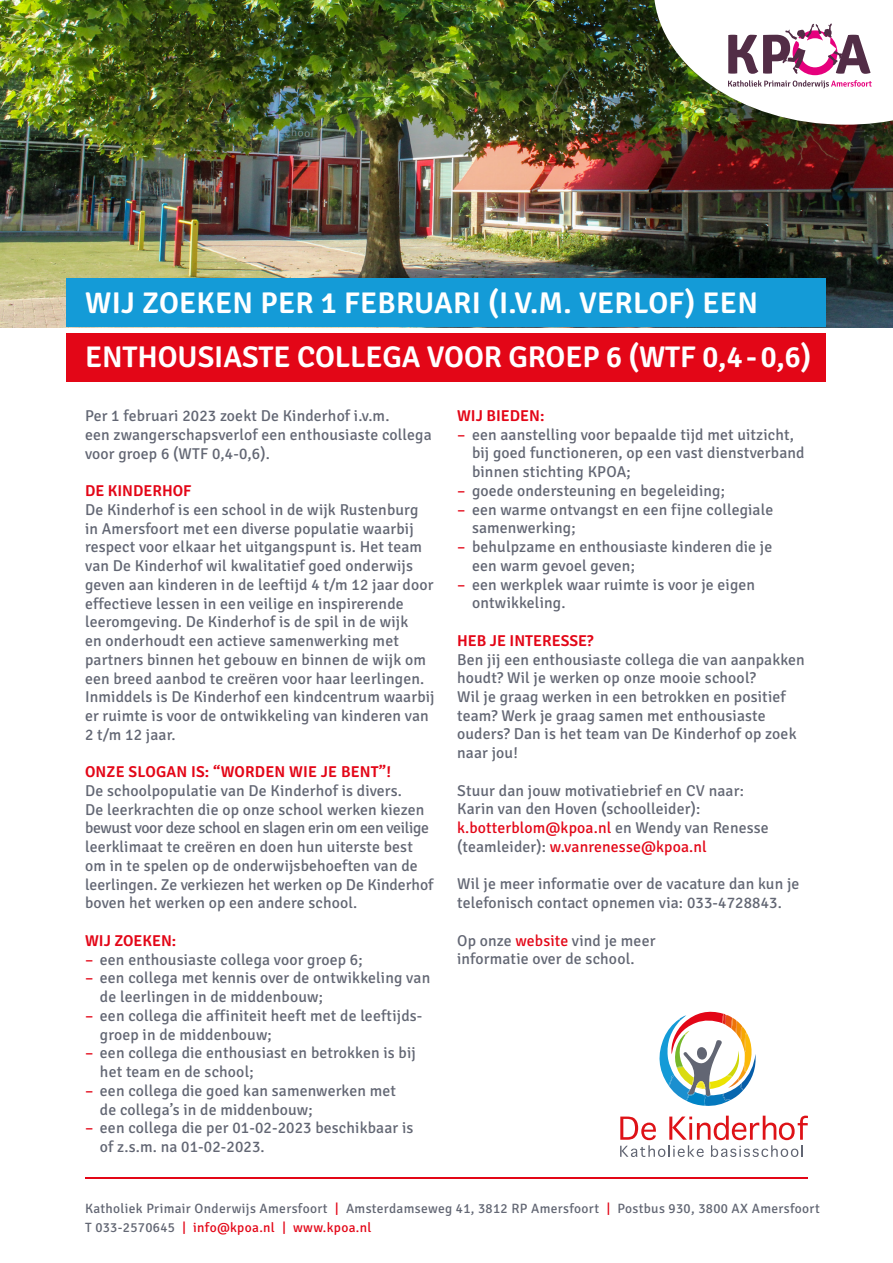
<style>
.page{position:relative;width:893px;height:1263px;background:#fff}
.page>*{position:absolute;margin:0;border:0;box-sizing:border-box;transform-origin:0 0}
.t1{font:600 30px/54px "Signika";letter-spacing:-.005em;color:#fff}
.t2{font:15.75px/18.8px "Signika";letter-spacing:.01em;color:#626673}
.t3{font:600 15.75px "Signika";color:#e30617}
.t4{font:13.5px/19.5px "Signika";letter-spacing:.025em;color:#626673}
.s1{color:#e30617}
</style>
<div class="page">
<img style="left:0;top:0;width:893px;height:327px">
<hr style="left:85px;top:1178px;width:723px;height:1px;background:#e30617">
<svg style="left:659px;top:1011px;width:97px;height:95px"></svg>
<svg style="left:620px;top:1116px;width:188px;height:41px"></svg>
<svg style="left:654px;top:0;width:239px;height:125px"></svg>
<div style="left:67px;top:279px;width:759px;height:48px;background:#149bd7"></div>
<div style="left:67px;top:333px;width:759px;height:49px;background:#e30617"></div>
<h1 class="t1" style="left:85px;top:276px;width:728px">WIJ ZOEKEN PER 1 FEBRUARI (I.V.M. VERLOF) EEN<br>ENTHOUSIASTE COLLEGA VOOR GROEP 6 (WTF 0,4-0,6)</h1>
<p class="t2" style="left:85px;top:407px;width:348px">Per 1 februari 2023 zoekt De Kinderhof i.v.m.<br>een zwangerschapsverlof een enthousiaste collega voor groep 6 (WTF 0,4-0,6).</p>
<p class="t3" style="left:85px;top:481px;width:108px">DE KINDERHOF</p>
<p class="t2" style="left:85px;top:500px;width:351px">De Kinderhof is een school in de wijk Rustenburg in Amersfoort met een diverse populatie waarbij respect voor elkaar het uitgangspunt is. Het team van De Kinderhof wil kwalitatief goed onderwijs geven aan kinderen in de leeftijd 4 t/m 12 jaar door effectieve lessen in een veilige en inspirerende leeromgeving. De Kinderhof is de spil in de wijk<br>en onderhoudt een actieve samenwerking met partners binnen het gebouw en binnen de wijk om een breed aanbod te creëren voor haar leerlingen.<br>Inmiddels is De Kinderhof een kindcentrum waarbij er ruimte is voor de ontwikkeling van kinderen van 2 t/m 12 jaar.</p>
<p class="t3" style="left:85px;top:763px;width:308px">ONZE SLOGAN IS: “WORDEN WIE JE BENT”!</p>
<p class="t2" style="left:85px;top:781px;width:350px">De schoolpopulatie van De Kinderhof is divers.<br>De leerkrachten die op onze school werken kiezen bewust voor deze school en slagen erin om een veilige leerklimaat te creëren en doen hun uiterste best om in te spelen op de onderwijsbehoeften van de leerlingen. Ze verkiezen het werken op De Kinderhof boven het werken op een andere school.</p>
<p class="t3" style="left:85px;top:931px;width:93px">WIJ ZOEKEN:</p>
<p class="t2" style="left:85px;top:950px;width:279px"><span class="s1">–</span> een enthousiaste collega voor groep 6;</p>
<p class="t2" style="left:100px;top:969px;width:332px;text-indent:-15px"><span class="s1">–</span> een collega met kennis over de ontwikkeling van de leerlingen in de middenbouw;</p>
<p class="t2" style="left:100px;top:1006px;width:324px;text-indent:-15px"><span class="s1">–</span> een collega die affiniteit heeft met de leeftijds&shy;groep in de middenbouw;</p>
<p class="t2" style="left:100px;top:1044px;width:317px;text-indent:-15px"><span class="s1">–</span> een collega die enthousiast en betrokken is bij het team en de school;</p>
<p class="t2" style="left:100px;top:1081px;width:298px;text-indent:-15px"><span class="s1">–</span> een collega die goed kan samenwerken met de collega’s in de middenbouw;</p>
<p class="t2" style="left:100px;top:1119px;width:315px;text-indent:-15px"><span class="s1">–</span> een collega die per 01-02-2023 beschikbaar is of z.s.m. na 01-02-2023.</p>
<p class="t3" style="left:457px;top:406px;width:89px">WIJ BIEDEN:</p>
<p class="t2" style="left:472px;top:425px;width:334px;text-indent:-15px"><span class="s1">–</span> een aanstelling voor bepaalde tijd met uitzicht, bij goed functioneren, op een vast dienstverband binnen stichting KPOA;</p>
<p class="t2" style="left:457px;top:481px;width:269px"><span class="s1">–</span> goede ondersteuning en begeleiding;</p>
<p class="t2" style="left:472px;top:500px;width:303px;text-indent:-15px"><span class="s1">–</span> een warme ontvangst en een fijne collegiale samenwerking;</p>
<p class="t2" style="left:472px;top:538px;width:302px;text-indent:-15px"><span class="s1">–</span> behulpzame en enthousiaste kinderen die je een warm gevoel geven;</p>
<p class="t2" style="left:472px;top:575px;width:285px;text-indent:-15px"><span class="s1">–</span> een werkplek waar ruimte is voor je eigen ontwikkeling.</p>
<p class="t3" style="left:457px;top:631px;width:138px">HEB JE INTERESSE?</p>
<p class="t2" style="left:457px;top:650px;width:349px">Ben jij een enthousiaste collega die van aanpakken houdt? Wil je werken op onze mooie school?<br>Wil je graag werken in een betrokken en positief team? Werk je graag samen met enthousiaste ouders? Dan is het team van De Kinderhof op zoek naar jou!</p>
<p class="t2" style="left:457px;top:781px;width:313px">Stuur dan jouw motivatiebrief en CV naar:<br>Karin van den Hoven (schoolleider): <span class="s1">k.botterblom@kpoa.nl</span> en Wendy van Renesse (teamleider): <span class="s1">w.vanrenesse@kpoa.nl</span></p>
<p class="t2" style="left:457px;top:875px;width:344px">Wil je meer informatie over de vacature dan kun je telefonisch contact opnemen via: 033-4728843.</p>
<p class="t2" style="left:457px;top:931px;width:200px">Op onze <span class="s1">website</span> vind je meer informatie over de school.</p>
<p class="t4" style="left:85px;top:1198px;width:736px">Katholiek Primair Onderwijs Amersfoort <span class="s1">|</span> Amsterdamseweg 41, 3812 RP Amersfoort <span class="s1">|</span> Postbus 930, 3800 AX Amersfoort<br>T 033-2570645 <span class="s1">| info@kpoa.nl | www.kpoa.nl</span></p>
</div>
